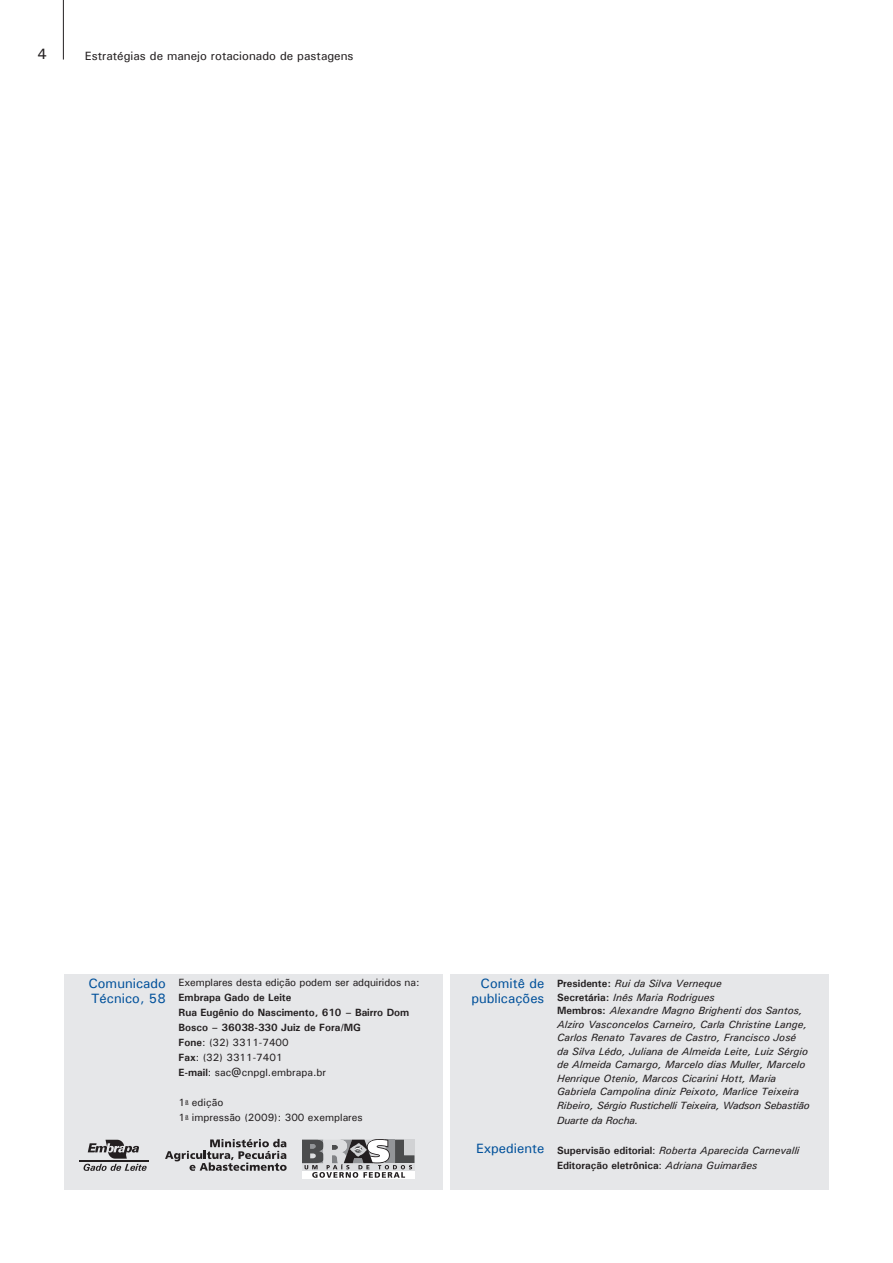
<style>
.page{position:relative;width:893px;height:1263px;background:#fff}
.page>*{position:absolute;margin:0;border:0;box-sizing:border-box;transform-origin:0 0}
.t1{font:500 15px "Univers";color:#231f20}
.t2{font:500 13.5px/15px "Univers";color:#01519b}
.t3{font:500 12px "Univers";color:#231f20}
.Corpo_de_texto_1{font:italic 500 10.5px/13.5px "Univers";color:#231f20}
.t4{font:500 10.5px "Univers";color:#231f20}
.t5{font:700 10.5px/15px "Univers";color:#231f20}
.Corpo_de_texto_1-2{font:italic 500 10.5px "Univers";letter-spacing:-.02em;color:#231f20}
.s1{font-weight:700}
.s2{font-weight:700;font-style:normal}
.s3{font-style:normal}
.s4{font-weight:500}
.s5{font-weight:500;font-style:italic}
</style>
<div class="page">
<hr style="left:63px;top:0;width:1px;height:60px;background:#231f20">
<div style="left:451px;top:974px;width:378px;height:215px;background:#e6e7e9"></div>
<div style="left:64px;top:974px;width:378px;height:215px;background:#e6e7e9"></div>
<svg style="left:165px;top:1139px;width:122px;height:32px"></svg>
<svg style="left:88px;top:1140px;width:51px;height:18px"></svg>
<hr style="left:79px;top:1160px;width:69px;height:2px;background:#231f20">
<svg style="left:84px;top:1164px;width:63px;height:7px"></svg>
<div style="left:302px;top:1171px;width:113px;height:8px;background:#fff"></div>
<svg style="left:302px;top:1139px;width:113px;height:39px"></svg>
<h1 class="t1" style="left:37px;top:45px;width:11px">4</h1>
<p class="t3" style="left:85px;top:48px;width:270px">Estratégias de manejo rotacionado de pastagens</p>
<p class="t2" style="left:88px;top:976px;width:79px">Comunicado<br>Técnico, 58</p>
<p class="t4" style="left:179px;top:976px;width:242px">Exemplares desta edição podem ser adquiridos na:</p>
<p class="t5" style="left:179px;top:990px;width:114px">Embrapa Gado de Leite</p>
<p class="t5" style="left:179px;top:1005px;width:232px">Rua Eugênio do Nascimento, 610 – Bairro Dom<br>Bosco – 36038-330 Juiz de Fora/MG</p>
<p class="t4" style="left:179px;top:1036px;width:112px"><span class="s1">Fone</span>: (32) 3311-7400</p>
<p class="t4" style="left:179px;top:1051px;width:105px"><span class="s1">Fax</span>: (32) 3311-7401</p>
<p class="t4" style="left:179px;top:1066px;width:149px"><span class="s1">E-mail</span>: sac@cnpgl.embrapa.br</p>
<p class="t4" style="left:179px;top:1096px;width:46px">1<sup>a</sup> edição</p>
<p class="t4" style="left:179px;top:1111px;width:186px">1<sup>a</sup> impressão (2009): 300 exemplares</p>
<p class="t2" style="left:481px;top:976px;width:65px">Comitê de</p>
<p class="t2" style="left:471px;top:991px;width:74px">publicações</p>
<p class="t2" style="left:476px;top:1140px;width:70px">Expediente</p>
<p class="Corpo_de_texto_1" style="left:557px;top:977px;width:166px"><span class="s2">Presidente:</span> Rui da Silva Verneque</p>
<p class="Corpo_de_texto_1" style="left:557px;top:990px;width:159px"><span class="s2">Secretária:</span> Inês Maria Rodrigues</p>
<p class="Corpo_de_texto_1" style="left:557px;top:1004px;width:254px"><span class="s2">Membros:</span> Alexandre Magno Brighenti dos Santos, Alziro Vasconcelos Carneiro, Carla Christine Lange, Carlos Renato Tavares de Castro, Francisco José da Silva Lédo, Juliana de Almeida Leite, Luiz Sérgio de Almeida Camargo, Marcelo dias Muller, Marcelo Henrique Otenio, Marcos Cicarini Hott, Maria Gabriela Campolina diniz Peixoto, Marlice Teixeira Ribeiro, Sérgio Rustichelli Teixeira, Wadson Sebastião</p>
<p class="Corpo_de_texto_1-2" style="left:557px;top:1113px;width:83px">Duarte da Rocha.</p>
<p class="Corpo_de_texto_1" style="left:557px;top:1143px;width:244px"><span class="s2">Supervisão editorial</span><span class="s3">:</span> Roberta Aparecida Carnevalli</p>
<p class="t5" style="left:557px;top:1157px;width:202px">Editoração eletrônica<span class="s4">:</span> <span class="s5">Adriana Guimarães</span></p>
</div>
